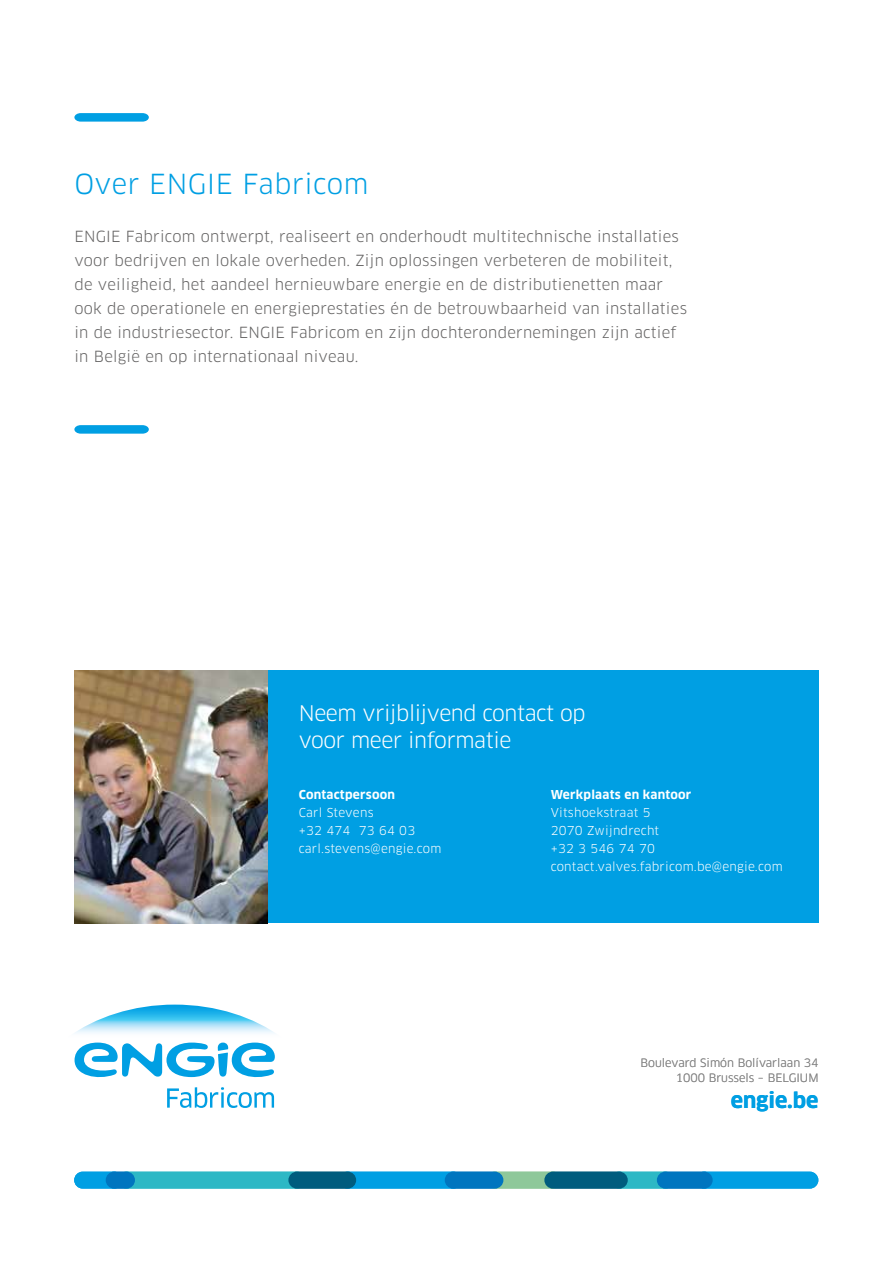
<style>
.page{position:relative;width:893px;height:1263px;background:#fff}
.page>*{position:absolute;margin:0;border:0;box-sizing:border-box;transform-origin:0 0}
.t1{font:27px "Clan Pro";letter-spacing:.02em;color:#009fe3}
.t2{font:21px/27px "Clan Pro";letter-spacing:-.02em;color:#fff}
.t3{font:700 21px "Clan Pro";color:#009fe3}
.t4{font:15px/24px "Clan Pro";letter-spacing:.015em;color:#646363}
.t5{font:12px/18px "Clan Pro";letter-spacing:.02em;color:#fff}
.t6{font:700 12px "Clan Pro";letter-spacing:.02em;color:#fff}
.t7{font:11.25px/15px "Clan Pro";color:#878787;text-align:right}
</style>
<div class="page">
<div style="left:696px;top:1172px;width:122px;height:16px;background:#009fe3;border-radius:8px"></div>
<div style="left:611px;top:1172px;width:63px;height:16px;background:#2db8c5;border-radius:8px"></div>
<div style="left:486px;top:1172px;width:75px;height:16px;background:#8ec89a;border-radius:8px"></div>
<div style="left:544px;top:1172px;width:84px;height:16px;background:#005c7e;border-radius:8px"></div>
<div style="left:339px;top:1172px;width:123px;height:16px;background:#009fe3;border-radius:8px"></div>
<div style="left:118px;top:1172px;width:187px;height:16px;background:#2db8c5;border-radius:8px"></div>
<div style="left:74px;top:1172px;width:49px;height:16px;background:#009fe3;border-radius:8px"></div>
<div style="left:445px;top:1172px;width:58px;height:16px;background:#0075bf;border-radius:8px"></div>
<div style="left:288px;top:1172px;width:68px;height:16px;background:#005c7e;border-radius:8px"></div>
<div style="left:106px;top:1172px;width:29px;height:16px;background:#0075bf;border-radius:8px"></div>
<div style="left:657px;top:1172px;width:56px;height:16px;background:#0075bf;border-radius:8px"></div>
<svg style="left:167px;top:1087px;width:107px;height:21px"></svg>
<svg style="left:74px;top:1004px;width:201px;height:74px"></svg>
<svg style="left:74px;top:113px;width:75px;height:9px"></svg>
<svg style="left:74px;top:425px;width:75px;height:9px"></svg>
<div style="left:265px;top:671px;width:554px;height:252px;background:#009fe3"></div>
<img style="left:74px;top:671px;width:194px;height:252px">
<h1 class="t1" style="left:74px;top:168px;width:296px">Over ENGIE Fabricom</h1>
<p class="t4" style="left:74px;top:224px;width:614px">ENGIE Fabricom ontwerpt, realiseert en onderhoudt multitechnische installaties voor bedrijven en lokale overheden. Zijn oplossingen verbeteren de mobiliteit, de veiligheid, het aandeel hernieuwbare energie en de distributienetten maar ook de operationele en energieprestaties én de betrouwbaarheid van installaties in de industriesector. ENGIE Fabricom en zijn dochterondernemingen zijn actief in België en op internationaal niveau.</p>
<h2 class="t2" style="left:299px;top:700px;width:288px">Neem vrijblijvend contact op voor meer informatie</h2>
<p class="t6" style="left:299px;top:787px;width:98px">Contactpersoon</p>
<p class="t5" style="left:299px;top:803px;width:144px">Carl Stevens<br>+32 474 73 64 03 carl.stevens@engie.com</p>
<p class="t6" style="left:551px;top:787px;width:142px">Werkplaats en kantoor</p>
<p class="t5" style="left:551px;top:803px;width:234px">Vitshoekstraat 5<br>2070 Zwijndrecht<br>+32 3 546 74 70 contact.valves.fabricom.be@engie.com</p>
<p class="t7" style="left:641px;top:1056px;width:179px">Boulevard Simón Bolívarlaan 34<br>1000 Brussels – BELGIUM</p>
<h2 class="t3" style="left:731px;top:1088px;width:89px">engie.be</h2>
</div>
